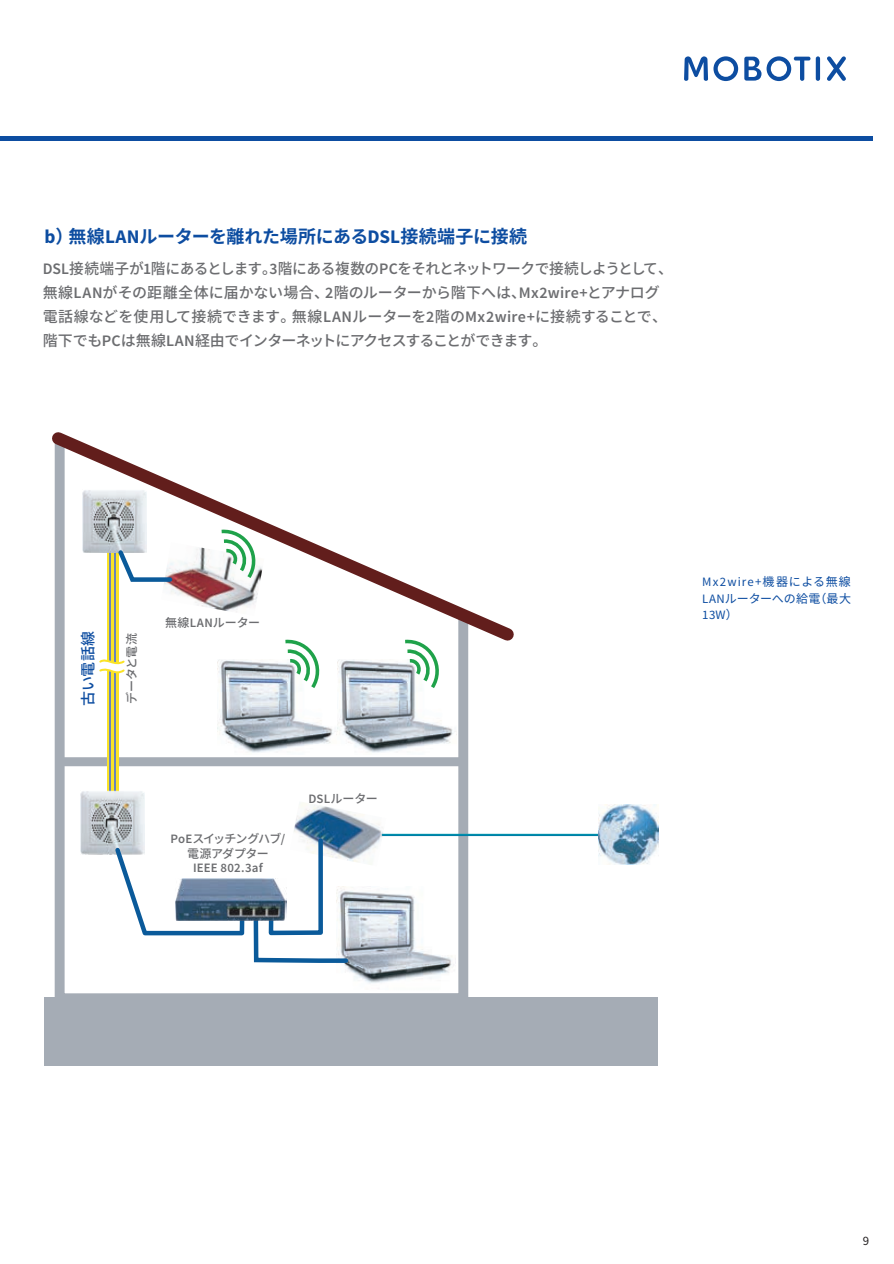
<style>
.page{position:relative;width:894px;height:1264px;background:#fff}
.page>*{position:absolute;margin:0;border:0;box-sizing:border-box;transform-origin:0 0}
.t1{font:700 18px "Noto Sans CJ Kjp";letter-spacing:-.02em;color:#0d4da1}
.t2{font:500 15px/24px "Noto Sans CJ Kjp";letter-spacing:-.03em;color:#6c6d70}
.t3{font:500 15px "Noto Sans CJ Kjp";letter-spacing:-.01em;color:#0d4da1}
.t4{font:12.9px "Source Sans Pro";letter-spacing:.085em;color:#0d4da1}
.t5{font:600 12.9px "Source Sans Pro";letter-spacing:.01em;color:#6c6d70}
.t6{font:12.9px "Source Sans Pro";color:#231f20}
.t7{font:500 12px/14.4px "Noto Sans CJ Kjp";letter-spacing:-.04em;color:#6c6d70;text-align:center}
.t8{font:12px "Noto Sans CJ Kjp";letter-spacing:-.005em;color:#0d4da1}
.s1{font-family:"Source Sans Pro";font-size:19.2px}
.s2{font-family:"Source Sans Pro";font-weight:600;font-size:16.05px}
.s3{font-family:"Source Sans Pro";font-weight:600;font-size:12.9px}
.s4{font-family:"Noto Sans CJ Kjp";font-size:12px}
.s5{font-family:"Source Sans Pro";font-size:12.9px}
</style>
<div class="page">
<svg style="left:54px;top:650px;width:419px;height:347px"></svg>
<img style="left:290px;top:801px;width:96px;height:65px">
<div style="left:44px;top:997px;width:613px;height:68px;background:#a5acb5"></div>
<div style="left:60px;top:757px;width:402px;height:9px;background:#a5acb5"></div>
<svg style="left:52px;top:432px;width:462px;height:218px"></svg>
<div style="left:107px;top:537px;width:11px;height:259px;background:#fae327"></div>
<hr style="left:109px;top:537px;width:2px;height:259px;background:#6984bd">
<hr style="left:114px;top:537px;width:2px;height:259px;background:#6984bd">
<svg style="left:91px;top:656px;width:42px;height:20px"></svg>
<img style="left:80px;top:790px;width:64px;height:64px">
<img style="left:337px;top:886px;width:118px;height:104px">
<svg style="left:381px;top:833px;width:219px;height:3px"></svg>
<img style="left:598px;top:804px;width:60px;height:60px">
<svg style="left:112px;top:836px;width:238px;height:129px"></svg>
<img style="left:161px;top:542px;width:103px;height:73px">
<svg style="left:218px;top:528px;width:37px;height:54px"></svg>
<img style="left:218px;top:659px;width:238px;height:95px">
<svg style="left:281px;top:638px;width:38px;height:54px"></svg>
<svg style="left:401px;top:638px;width:38px;height:54px"></svg>
<img style="left:82px;top:489px;width:64px;height:63px">
<svg style="left:115px;top:546px;width:59px;height:38px"></svg>
<svg style="left:93px;top:802px;width:7px;height:7px"></svg>
<svg style="left:123px;top:802px;width:7px;height:7px"></svg>
<svg style="left:95px;top:500px;width:7px;height:7px"></svg>
<svg style="left:125px;top:500px;width:7px;height:7px"></svg>
<img style="left:176px;top:878px;width:111px;height:42px">
<hr style="left:0;top:137px;width:872px;height:4px;background:#0d4da1">
<svg style="left:815px;top:56px;width:4px;height:25px"></svg>
<svg style="left:827px;top:56px;width:18px;height:25px"></svg>
<svg style="left:684px;top:56px;width:54px;height:25px"></svg>
<svg style="left:744px;top:56px;width:66px;height:25px"></svg>
<p class="t1" style="left:44px;top:226px;width:484px"><span class="s1">b</span>）無線<span class="s1">LAN</span>ルーターを離れた場所にある<span class="s1">DSL</span>接続端子に接続</p>
<p class="t2" style="left:43px;top:257px;width:631px"><span class="s2">DSL</span>接続端子が<span class="s2">1</span>階にあるとします。<span class="s2">3</span>階にある複数の<span class="s2">PC</span>をそれとネットワークで接続しようとして、無線<span class="s2">LAN</span>がその距離全体に届かない場合、<span class="s2">2</span>階のルーターから階下へは、<span class="s2">Mx2wire+</span>とアナログ電話線などを使用して接続できます。無線<span class="s2">LAN</span>ルーターを<span class="s2">2</span>階の<span class="s2">Mx2wire+</span>に接続することで、階下でも<span class="s2">PC</span>は無線<span class="s2">LAN</span>経由でインターネットにアクセスすることができます。</p>
<p class="t3" style="left:80px;top:705px;width:76px;rotate:-90deg">古い電話線</p>
<p class="t7" style="left:125px;top:703px;width:72px;rotate:-90deg">データと電流</p>
<p class="t7" style="left:165px;top:615px;width:96px">無線<span class="s3">LAN</span>ルーター</p>
<p class="t7" style="left:170px;top:831px;width:116px"><span class="s3">PoE</span>スイッチングハブ<span class="s3">/</span>電源アダプター</p>
<p class="t5" style="left:193px;top:859px;width:71px">IEEE 802.3af</p>
<p class="t7" style="left:308px;top:792px;width:71px"><span class="s3">DSL</span>ルーター</p>
<p class="t4" style="left:702px;top:573px;width:150px">Mx2wire+<span class="s4">機器による無線</span></p>
<p class="t8" style="left:702px;top:591px;width:150px"><span class="s5">LAN</span>ルーターへの給電（最大</p>
<p class="t4" style="left:702px;top:606px;width:37px">13W<span class="s4">）</span></p>
<p class="t6" style="left:862px;top:1232px;width:8px">9</p>
</div>
